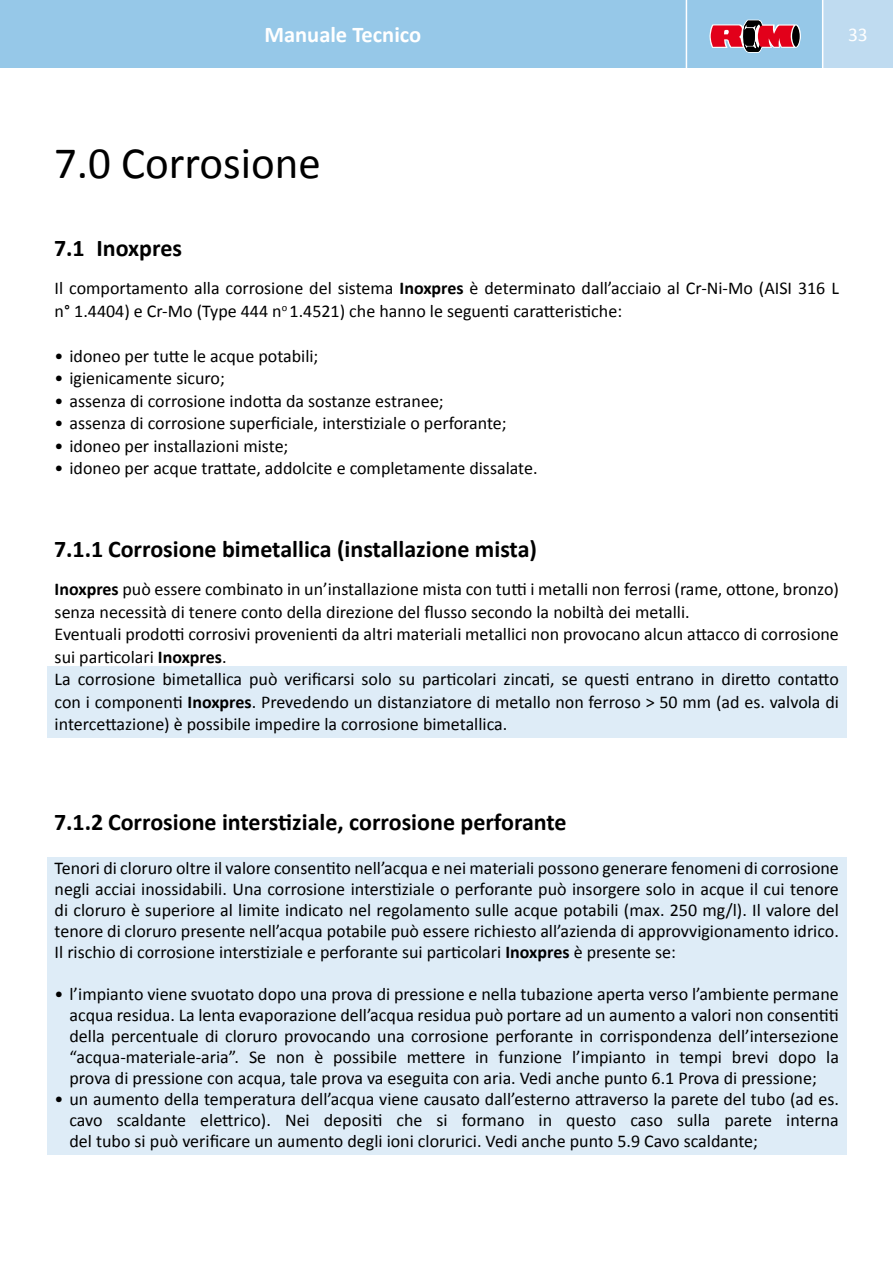
<style>
.page{position:relative;width:893px;height:1263px;background:#fff}
.page>*{position:absolute;margin:0;border:0;box-sizing:border-box;transform-origin:0 0}
.t1{font:45px "Calibri";color:#000}
.t2{font:700 24px "Calibri";color:#000}
.t3{font:700 22.5px "Calibri";color:#fff}
.t4{font:19.5px "Calibri";color:#fff}
.t5{font:18px/21px "Calibri";color:#000;text-align:justify}
.s1{font-weight:700}
</style>
<div class="page">
<div style="left:0;top:0;width:893px;height:68px;background:#96c8e8"></div>
<div style="left:822px;top:0;width:71px;height:68px;background:#bfdbf0"></div>
<hr style="left:686px;top:0;width:1px;height:68px;background:#fff">
<hr style="left:822px;top:0;width:1px;height:68px;background:#fff">
<svg style="left:709px;top:20px;width:92px;height:33px"></svg>
<div style="left:792px;top:26px;width:8px;height:21px;background:#000;border-radius:50%"></div>
<div style="left:48px;top:857px;width:799px;height:297px;background:#deecf7"></div>
<div style="left:48px;top:667px;width:799px;height:71px;background:#deecf7"></div>
<p class="t3" style="left:264px;top:21px;width:158px">Manuale Tecnico</p>
<p class="t4" style="left:848px;top:23px;width:21px">33</p>
<h1 class="t1" style="left:54px;top:135px;width:268px">7.0 Corrosione</h1>
<h2 class="t2" style="left:54px;top:233px;width:130px">7.1 Inoxpres</h2>
<p class="t5" style="left:55px;top:276px;width:786px;line-height:22.5px">Il comportamento alla corrosione del sistema <span class="s1">Inoxpres</span> è determinato dall’acciaio al Cr-Ni-Mo (AISI 316 L n° 1.4404) e Cr-Mo (Type 444 n<sup>o</sup> 1.4521) che hanno le seguenti caratteristiche:</p>
<p class="t5" style="left:55px;top:344px;width:265px">• idoneo per tutte le acque potabili;</p>
<p class="t5" style="left:55px;top:367px;width:172px">• igienicamente sicuro;</p>
<p class="t5" style="left:55px;top:389px;width:391px">• assenza di corrosione indotta da sostanze estranee;</p>
<p class="t5" style="left:55px;top:412px;width:454px">• assenza di corrosione superficiale, interstiziale o perforante;</p>
<p class="t5" style="left:55px;top:434px;width:235px">• idoneo per installazioni miste;</p>
<p class="t5" style="left:55px;top:457px;width:484px">• idoneo per acque trattate, addolcite e completamente dissalate.</p>
<h2 class="t2" style="left:54px;top:534px;width:485px">7.1.1 Corrosione bimetallica (installazione mista)</h2>
<p class="t5" style="left:55px;top:577px;width:786px;line-height:22.5px;text-align:left"><span class="s1">Inoxpres</span> può essere combinato in un’installazione mista con tutti i metalli non ferrosi (rame, ottone, bronzo) senza necessità di tenere conto della direzione del flusso secondo la nobiltà dei metalli.<br>Eventuali prodotti corrosivi provenienti da altri materiali metallici non provocano alcun attacco di corrosione sui particolari <span class="s1">Inoxpres</span>.<br>La corrosione bimetallica può verificarsi solo su particolari zincati, se questi entrano in diretto contatto con i componenti <span class="s1">Inoxpres</span>. Prevedendo un distanziatore di metallo non ferroso &gt; 50 mm (ad es. valvola di intercettazione) è possibile impedire la corrosione bimetallica.</p>
<h2 class="t2" style="left:54px;top:807px;width:514px">7.1.2 Corrosione interstiziale, corrosione perforante</h2>
<p class="t5" style="left:55px;top:857px;width:786px">Tenori di cloruro oltre il valore consentito nell’acqua e nei materiali possono generare fenomeni di corrosione negli acciai inossidabili. Una corrosione interstiziale o perforante può insorgere solo in acque il cui tenore di cloruro è superiore al limite indicato nel regolamento sulle acque potabili (max. 250 mg/l). Il valore del tenore di cloruro presente nell’acqua potabile può essere richiesto all’azienda di approvvigionamento idrico.<br>Il rischio di corrosione interstiziale e perforante sui particolari <span class="s1">Inoxpres</span> è presente se:</p>
<p class="t5" style="left:70px;top:983px;width:771px;text-indent:-15px">• l’impianto viene svuotato dopo una prova di pressione e nella tubazione aperta verso l’ambiente permane acqua residua. La lenta evaporazione dell’acqua residua può portare ad un aumento a valori non consentiti della percentuale di cloruro provocando una corrosione perforante in corrispondenza dell’intersezione “acqua-materiale-aria”. Se non è possibile mettere in funzione l’impianto in tempi brevi dopo la prova di pressione con acqua, tale prova va eseguita con aria. Vedi anche punto 6.1 Prova di pressione;</p>
<p class="t5" style="left:70px;top:1088px;width:771px;text-indent:-15px">• un aumento della temperatura dell’acqua viene causato dall’esterno attraverso la parete del tubo (ad es. cavo scaldante elettrico). Nei depositi che si formano in questo caso sulla parete interna del tubo si può verificare un aumento degli ioni clorurici. Vedi anche punto 5.9 Cavo scaldante;</p>
</div>
